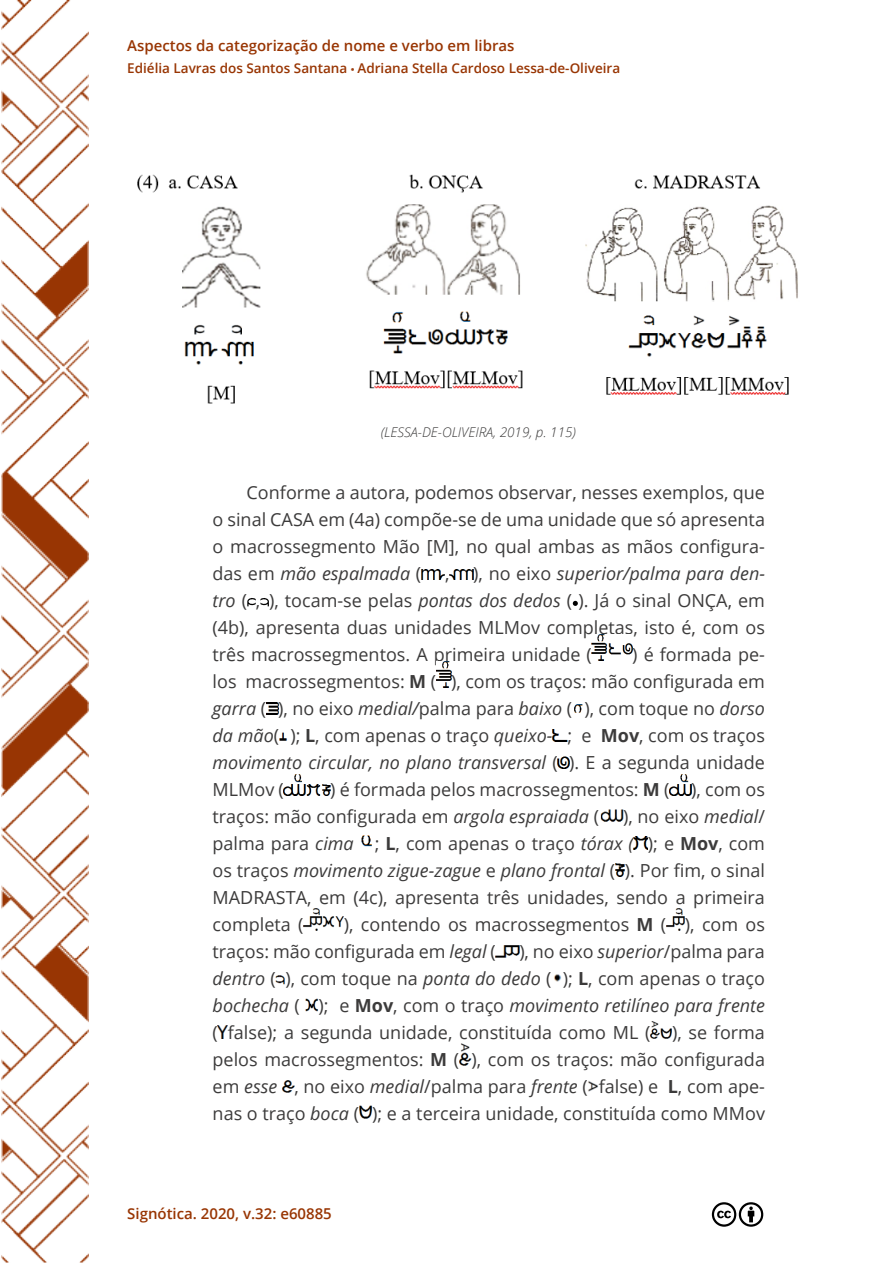
<style>
.page{position:relative;width:893px;height:1263px;background:#fff}
.page>*{position:absolute;margin:0;border:0;box-sizing:border-box;transform-origin:0 0}
.t1{font:18px/27px "Open Sans";color:#3c3b3b;text-align:justify}
.t2{font:600 15px "Open Sans";color:#983503}
.t3{font:600 13.5px "Open Sans";color:#983503}
.t4{font:italic 300 13.5px "Open Sans";color:#3c3b3b}
.s1{font-family:"Myriad Pro";font-weight:400;color:#9d3f10}
.s2{font-style:italic}
.s3{font-weight:700}
</style>
<div class="page">
<img style="left:1px;top:0;width:87px;height:1263px">
<svg style="left:711px;top:1202px;width:53px;height:25px"></svg>
<img style="left:137px;top:174px;width:661px;height:230px">
<img style="left:421px;top:569px;width:24px;height:10px">
<img style="left:449px;top:569px;width:24px;height:10px">
<svg style="left:247px;top:598px;width:22px;height:8px"></svg>
<svg style="left:573px;top:601px;width:5px;height:5px"></svg>
<img style="left:592px;top:634px;width:40px;height:26px">
<img style="left:436px;top:661px;width:15px;height:26px">
<svg style="left:266px;top:702px;width:12px;height:12px"></svg>
<svg style="left:574px;top:704px;width:9px;height:9px"></svg>
<svg style="left:279px;top:732px;width:9px;height:9px"></svg>
<img style="left:552px;top:729px;width:15px;height:12px">
<svg style="left:558px;top:756px;width:11px;height:12px"></svg>
<img style="left:284px;top:774px;width:46px;height:21px">
<img style="left:669px;top:774px;width:22px;height:21px">
<img style="left:600px;top:810px;width:23px;height:12px">
<img style="left:361px;top:835px;width:11px;height:12px">
<img style="left:634px;top:837px;width:14px;height:12px">
<svg style="left:615px;top:864px;width:10px;height:12px"></svg>
<img style="left:303px;top:909px;width:41px;height:21px">
<img style="left:666px;top:909px;width:19px;height:21px">
<img style="left:496px;top:945px;width:23px;height:12px">
<svg style="left:276px;top:975px;width:9px;height:9px"></svg>
<svg style="left:554px;top:974px;width:7px;height:8px"></svg>
<svg style="left:305px;top:998px;width:13px;height:13px"></svg>
<svg style="left:218px;top:1026px;width:10px;height:12px"></svg>
<img style="left:650px;top:1022px;width:22px;height:16px">
<img style="left:459px;top:1044px;width:12px;height:21px">
<svg style="left:282px;top:1080px;width:12px;height:12px"></svg>
<svg style="left:588px;top:1081px;width:10px;height:11px"></svg>
<img style="left:359px;top:1105px;width:13px;height:14px">
<p class="t2" style="left:127px;top:35px;width:389px">Aspectos da categorização de nome e verbo em libras</p>
<p class="t3" style="left:127px;top:58px;width:494px">Ediélia Lavras dos Santos Santana <span class="s1">•</span> Adriana Stella Cardoso Lessa-de-Oliveira</p>
<p class="t4" style="left:381px;top:423px;width:197px">(LESSA-DE-OLIVEIRA, 2019, p. 115)</p>
<p class="t1" style="left:213px;top:478px;width:554px;text-indent:34px">Conforme a autora, podemos observar, nesses exemplos, que o sinal CASA em (4a) compõe-se de uma unidade que só apresenta o macrossegmento Mão [M], no qual ambas as mãos configura&shy;das em <span class="s2">mão espalmada</span> (</p>
<p class="t1" style="left:213px;top:559px;width:554px;text-indent:261px">), no eixo <span class="s2">superior/palma para den&shy;tro</span> ( , ), tocam-se pelas <span class="s2">pontas dos dedos</span> ( ). Já o sinal ONÇA, em (4b), apresenta duas unidades MLMov completas, isto é, com os três macrossegmentos. A primeira unidade (</p>
<p class="t1" style="left:445px;top:559px;width:6px">,</p>
<p class="t1" style="left:213px;top:640px;width:554px;text-indent:420px">) é formada pe&shy;los macrossegmentos: <span class="s3">M</span> ( ), com os traços: mão configurada em <span class="s2">garra</span> ( ), no eixo <span class="s2">medial/</span>palma para <span class="s2">baixo</span> ( ), com toque no <span class="s2">dorso da mão</span>( ); <span class="s3">L</span>, com apenas o traço <span class="s2">queixo-</span> ; e <span class="s3">Mov</span>, com os traços <span class="s2">movimento circular, no plano transversal</span> ( ). E a segunda unidade MLMov (</p>
<p class="t1" style="left:213px;top:775px;width:554px;text-indent:118px">) é formada pelos macrossegmentos: <span class="s3">M</span> ( ), com os traços: mão configurada em <span class="s2">argola espraiada</span> (</p>
<p class="t1" style="left:213px;top:802px;width:554px;text-indent:410px">), no eixo <span class="s2">medial</span>/ palma para <span class="s2">cima</span> ; <span class="s3">L</span>, com apenas o traço <span class="s2">tórax (</span> ); e <span class="s3">Mov</span>, com os traços <span class="s2">movimento zigue-zague</span> e <span class="s2">plano frontal</span> ( ). Por fim, o sinal MADRASTA, em (4c), apresenta três unidades, sendo a primeira completa (</p>
<p class="t1" style="left:213px;top:910px;width:554px;text-indent:131px">), contendo os macrossegmentos <span class="s3">M</span> ( ), com os traços: mão configurada em <span class="s2">legal</span> (</p>
<p class="t1" style="left:213px;top:937px;width:554px;text-indent:307px">), no eixo <span class="s2">superior</span>/palma para <span class="s2">dentro</span> ( ), com toque na <span class="s2">ponta do dedo</span> ( ); <span class="s3">L</span>, com apenas o traço <span class="s2">bochecha</span> ( ); e <span class="s3">Mov</span>, com o traço <span class="s2">movimento retilíneo para frente </span>( false); a segunda unidade, constituída como ML ( ), se forma pelos macrossegmentos: <span class="s3">M</span> ( ), com os traços: mão configurada em <span class="s2">esse</span> , no eixo <span class="s2">medial</span>/palma para <span class="s2">frente</span> ( false) e <span class="s3">L</span>, com ape&shy;nas o traço <span class="s2">boca</span> ( ); e a terceira unidade, constituída como MMov</p>
<p class="t2" style="left:127px;top:1203px;width:206px">Signótica. 2020, v.32: e60885</p>
</div>
